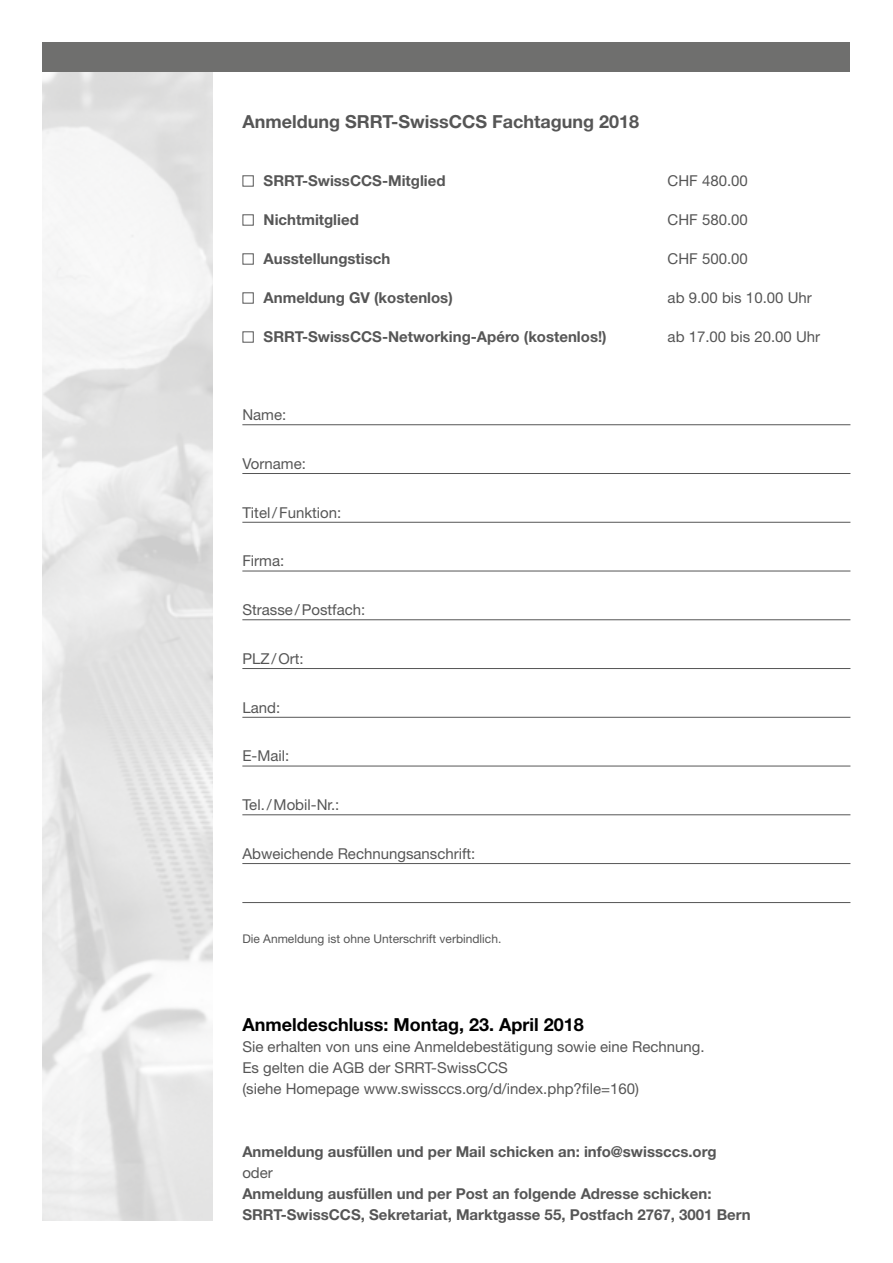
<style>
.page{position:relative;width:893px;height:1263px;background:#fff}
.page>*{position:absolute;margin:0;border:0;box-sizing:border-box;transform-origin:0 0}
.t1{font:700 18px "Helvetica Neue LT Std";color:#565656}
.t2{font:700 18px "Helvetica Neue LT Std";color:#000}
.t3{font:15px/21px "Helvetica Neue LT Std";color:#565656}
.t4{font:700 15px/21px "Helvetica Neue LT Std";color:#565656}
.t5{font:12px "Helvetica Neue LT Std";color:#565656}
</style>
<div class="page">
<div style="left:43px;top:43px;width:807px;height:29px;background:#6f6f6e"></div>
<div style="left:243px;top:175px;width:11px;height:12px;border:1px solid #565656"></div>
<div style="left:243px;top:214px;width:11px;height:12px;border:1px solid #565656"></div>
<div style="left:243px;top:253px;width:11px;height:12px;border:1px solid #565656"></div>
<div style="left:243px;top:292px;width:11px;height:12px;border:1px solid #565656"></div>
<div style="left:243px;top:331px;width:11px;height:12px;border:1px solid #565656"></div>
<hr style="left:242px;top:424px;width:608px;height:1px;background:#565656">
<hr style="left:242px;top:473px;width:608px;height:1px;background:#565656">
<hr style="left:242px;top:522px;width:608px;height:1px;background:#565656">
<hr style="left:242px;top:571px;width:608px;height:1px;background:#565656">
<hr style="left:242px;top:619px;width:608px;height:1px;background:#565656">
<hr style="left:242px;top:668px;width:608px;height:1px;background:#565656">
<hr style="left:242px;top:717px;width:608px;height:1px;background:#565656">
<hr style="left:242px;top:766px;width:608px;height:1px;background:#565656">
<hr style="left:242px;top:814px;width:608px;height:1px;background:#565656">
<hr style="left:242px;top:863px;width:608px;height:1px;background:#565656">
<hr style="left:242px;top:902px;width:608px;height:1px;background:#565656">
<p class="t1" style="left:242px;top:110px;width:398px">Anmeldung SRRT-SwissCCS Fachtagung 2018</p>
<p class="t4" style="left:264px;top:170px;width:183px">SRRT-SwissCCS-Mitglied</p>
<p class="t3" style="left:668px;top:170px;width:82px">CHF 480.00</p>
<p class="t4" style="left:264px;top:209px;width:97px">Nichtmitglied</p>
<p class="t3" style="left:668px;top:209px;width:82px">CHF 580.00</p>
<p class="t4" style="left:264px;top:248px;width:128px">Ausstellungstisch</p>
<p class="t3" style="left:668px;top:248px;width:82px">CHF 500.00</p>
<p class="t4" style="left:264px;top:287px;width:191px">Anmeldung GV (kostenlos)</p>
<p class="t3" style="left:668px;top:287px;width:146px">ab 9.00 bis 10.00 Uhr</p>
<p class="t4" style="left:264px;top:326px;width:345px">SRRT-SwissCCS-Networking-Apéro (kostenlos!)</p>
<p class="t3" style="left:668px;top:326px;width:154px">ab 17.00 bis 20.00 Uhr</p>
<p class="t3" style="left:242px;top:404px;width:45px">Name:</p>
<p class="t3" style="left:242px;top:453px;width:65px">Vorname:</p>
<p class="t3" style="left:242px;top:502px;width:101px">Titel/Funktion:</p>
<p class="t3" style="left:242px;top:550px;width:43px">Firma:</p>
<p class="t3" style="left:242px;top:599px;width:124px">Strasse/Postfach:</p>
<p class="t3" style="left:242px;top:648px;width:63px">PLZ/Ort:</p>
<p class="t3" style="left:242px;top:697px;width:39px">Land:</p>
<p class="t3" style="left:242px;top:745px;width:48px">E-Mail:</p>
<p class="t3" style="left:242px;top:794px;width:99px">Tel./Mobil-Nr.:</p>
<p class="t3" style="left:242px;top:843px;width:235px">Abweichende Rechnungsanschrift:</p>
<p class="t5" style="left:242px;top:931px;width:260px">Die Anmeldung ist ohne Unterschrift verbindlich.</p>
<p class="t2" style="left:242px;top:1014px;width:343px">Anmeldeschluss: Montag, 23. April 2018</p>
<p class="t3" style="left:242px;top:1036px;width:464px">Sie erhalten von uns eine Anmeldebestätigung sowie eine Rechnung.<br>Es gelten die AGB der SRRT-SwissCCS<br>(siehe Homepage www.swissccs.org/d/index.php?file=160)</p>
<p class="t4" style="left:242px;top:1141px;width:476px">Anmeldung ausfüllen und per Mail schicken an: info@swissccs.org</p>
<p class="t3" style="left:242px;top:1162px;width:32px">oder</p>
<p class="t4" style="left:242px;top:1183px;width:510px">Anmeldung ausfüllen und per Post an folgende Adresse schicken:<br>SRRT-SwissCCS, Sekretariat, Marktgasse 55, Postfach 2767, 3001 Bern</p>
</div>
